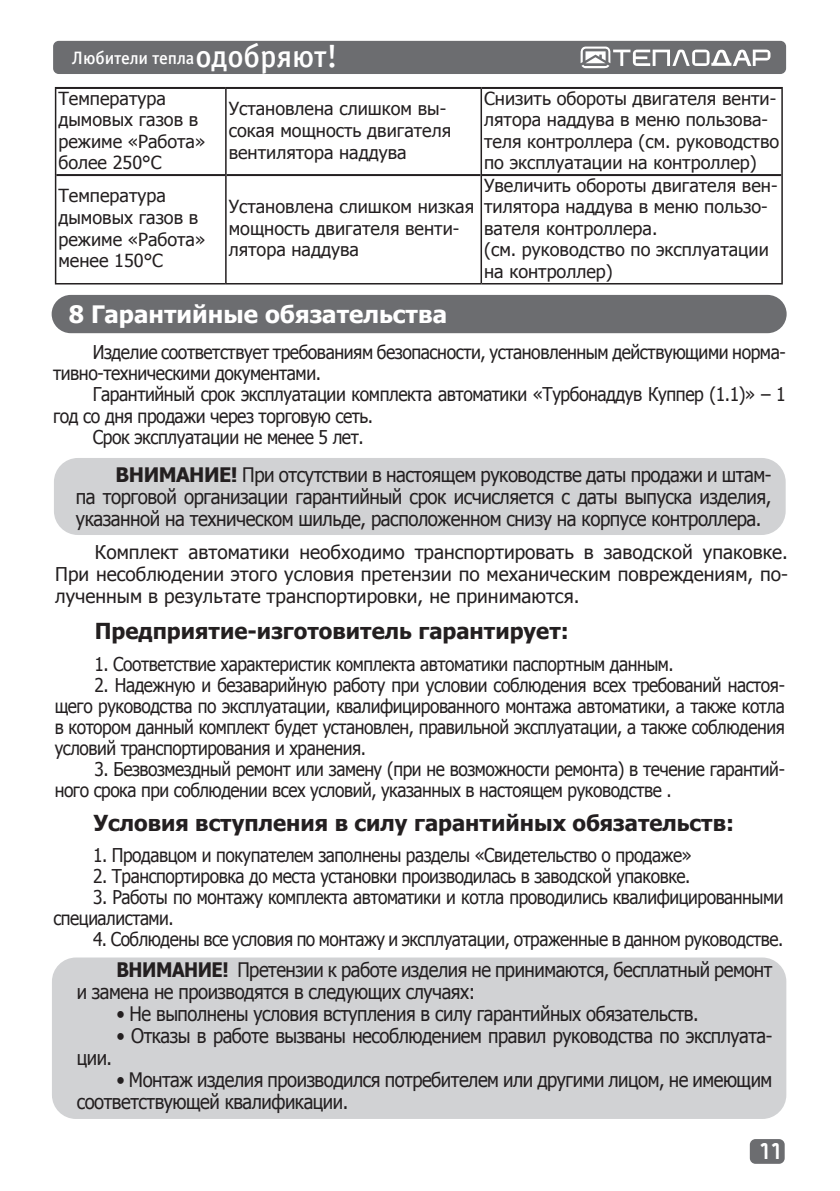
<style>
.page{position:relative;width:840px;height:1191px;background:#fff}
.page>*{position:absolute;margin:0;border:0;box-sizing:border-box;transform-origin:0 0}
.t1{font:700 24px "Tahoma";color:#fff}
.t2{font:700 22px "Tahoma";color:#231f20}
.t3{font:20px/22px "Tahoma";letter-spacing:-.025em;color:#231f20;scale:.92 1}
.t4{font:20px/22px "Tahoma";letter-spacing:-.025em;color:#231f20;text-align:justify;scale:.93 1}
.t5{font:19px/21px "Tahoma";letter-spacing:-.025em;color:#231f20;scale:.91 1}
.t6{font:19px/21.2px "Tahoma";letter-spacing:-.025em;color:#231f20;scale:.92 1}
.t7{font:19px/22px "Tahoma";letter-spacing:-.025em;color:#231f20;text-align:justify}
.t8{font:18px/21.6px "Tahoma";color:#231f20}
.t9{font:18px "Officina Sans Medium C";letter-spacing:-.005em;color:#fff}
.t10{font:16px "teplodar";color:#fff}
.s1{font-size:32px}
.s2{font-weight:700}
</style>
<div class="page">
<div style="left:749px;top:1139px;width:35px;height:24px;background:#6c6d70;border-radius:6px"></div>
<div style="left:53px;top:41px;width:732px;height:33px;background:#6c6d70;border-radius:6px"></div>
<svg style="left:580px;top:46px;width:190px;height:22px"></svg>
<svg style="left:56px;top:89px;width:424px;height:194px"></svg>
<hr style="left:55px;top:87px;width:171px;height:2px;background:#231f20">
<hr style="left:226px;top:87px;width:255px;height:2px;background:#231f20">
<hr style="left:481px;top:87px;width:301px;height:2px;background:#231f20">
<hr style="left:56px;top:174px;width:169px;height:2px;background:#231f20">
<hr style="left:226px;top:174px;width:254px;height:2px;background:#231f20">
<hr style="left:482px;top:174px;width:298px;height:2px;background:#231f20">
<hr style="left:55px;top:283px;width:171px;height:1px;background:#231f20">
<hr style="left:226px;top:283px;width:255px;height:1px;background:#231f20">
<hr style="left:481px;top:283px;width:301px;height:1px;background:#231f20">
<hr style="left:55px;top:89px;width:1px;height:86px;background:#231f20">
<hr style="left:225px;top:89px;width:1px;height:86px;background:#231f20">
<hr style="left:55px;top:175px;width:1px;height:108px;background:#231f20">
<hr style="left:225px;top:175px;width:1px;height:108px;background:#231f20">
<hr style="left:480px;top:89px;width:2px;height:86px;background:#231f20">
<hr style="left:780px;top:89px;width:2px;height:86px;background:#231f20">
<hr style="left:480px;top:175px;width:2px;height:108px;background:#231f20">
<hr style="left:780px;top:175px;width:2px;height:108px;background:#231f20">
<div style="left:52px;top:295px;width:734px;height:38px;background:#6c6d70;border-radius:19px"></div>
<div style="left:54px;top:458px;width:731px;height:77px;background:#d1d2d4;border-radius:24px"></div>
<div style="left:52px;top:957px;width:733px;height:162px;background:#d1d2d4;border-radius:24px"></div>
<p class="t9" style="left:72px;top:48px;width:267px">Любители тепла<span class="s1">одобряют!</span></p>
<p class="t8" style="left:58px;top:86px;width:148px">Температура дымовых газов в режиме «Работа» более 250°C</p>
<p class="t8" style="left:228px;top:97px;width:224px">Установлена слишком вы&shy;сокая мощность двигателя вентилятора наддува</p>
<p class="t8" style="left:484px;top:86px;width:296px">Снизить обороты двигателя венти&shy;лятора наддува в меню пользова&shy;теля контроллера (см. руководство по эксплуатации на контроллер)</p>
<p class="t8" style="left:58px;top:184px;width:148px">Температура дымовых газов в режиме «Работа» менее 150°C</p>
<p class="t8" style="left:228px;top:195px;width:247px">Установлена слишком низкая мощность двигателя венти&shy;лятора наддува</p>
<p class="t8" style="left:484px;top:173px;width:295px">Увеличить обороты двигателя вен&shy;тилятора наддува в меню пользо&shy;вателя контроллера.</p>
<p class="t8" style="left:484px;top:238px;width:286px">(см. руководство по эксплуатации на контроллер)</p>
<p class="t1" style="left:69px;top:298px;width:380px">8 Гарантийные обязательства</p>
<p class="t6" style="left:53px;top:341px;width:797px;text-indent:40px">Изделие соответствует требованиям безопасности, установленным действующими норма&shy;тивно-техническими документами.</p>
<p class="t6" style="left:53px;top:383px;width:797px;text-indent:40px">Гарантийный срок эксплуатации комплекта автоматики «Турбонаддув Куппер (1.1)» – 1 год со дня продажи через торговую сеть.</p>
<p class="t6" style="left:93px;top:425px;width:296px">Срок эксплуатации не менее 5 лет.</p>
<p class="t4" style="left:76px;top:462px;width:749px;text-indent:40px"><span class="s2">ВНИМАНИЕ!</span> При отсутствии в настоящем руководстве даты продажи и штам&shy;па торговой организации гарантийный срок исчисляется с даты выпуска изделия, указанной на техническом шильде, расположенном снизу на корпусе контроллера.</p>
<p class="t7" style="left:55px;top:540px;width:734px;text-indent:40px">Комплект автоматики необходимо транспортировать в заводской упаковке.<br>При несоблюдении этого условия претензии по механическим повреждениям, по&shy;лученным в результате транспортировки, не принимаются.</p>
<p class="t2" style="left:95px;top:616px;width:475px">Предприятие-изготовитель гарантирует:</p>
<p class="t5" style="left:94px;top:652px;width:637px">1. Соответствие характеристик комплекта автоматики паспортным данным.</p>
<p class="t5" style="left:55px;top:673px;width:803px;text-align:justify;text-indent:40px">2. Надежную и безаварийную работу при условии соблюдения всех требований настоя&shy;щего руководства по эксплуатации, квалифицированного монтажа автоматики, а также котла в котором данный комплект будет установлен, правильной эксплуатации, а также соблюдения условий транспортирования и хранения.</p>
<p class="t5" style="left:55px;top:757px;width:803px;text-indent:40px">3. Безвозмездный ремонт или замену (при не возможности ремонта) в течение гарантий&shy;ного срока при соблюдении всех условий, указанных в настоящем руководстве .</p>
<p class="t2" style="left:93px;top:808px;width:642px">Условия вступления в силу гарантийных обязательств:</p>
<p class="t5" style="left:93px;top:843px;width:659px">1. Продавцом и покупателем заполнены разделы «Свидетельство о продаже»</p>
<p class="t5" style="left:93px;top:864px;width:657px">2. Транспортировка до места установки производилась в заводской упаковке.</p>
<p class="t5" style="left:53px;top:885px;width:803px;text-indent:40px">3. Работы по монтажу комплекта автоматики и котла проводились квалифицированными специалистами.</p>
<p class="t5" style="left:93px;top:927px;width:759px">4. Соблюдены все условия по монтажу и эксплуатации, отраженные в данном руководстве.</p>
<p class="t3" style="left:77px;top:957px;width:757px;text-indent:40px"><span class="s2">ВНИМАНИЕ!</span> Претензии к работе изделия не принимаются, бесплатный ремонт и замена не производятся в следующих случаях:</p>
<p class="t3" style="left:116px;top:1001px;width:634px">• Не выполнены условия вступления в силу гарантийных обязательств.</p>
<p class="t3" style="left:116px;top:1023px;width:714px">• Отказы в работе вызваны несоблюдением правил руководства по эксплуата-</p>
<p class="t3" style="left:77px;top:1045px;width:40px">ции.</p>
<p class="t3" style="left:77px;top:1067px;width:757px;text-indent:40px">• Монтаж изделия производился потребителем или другими лицом, не имеющим соответствующей квалификации.</p>
<p class="t10" style="left:756px;top:1144px;width:24px">11</p>
</div>
